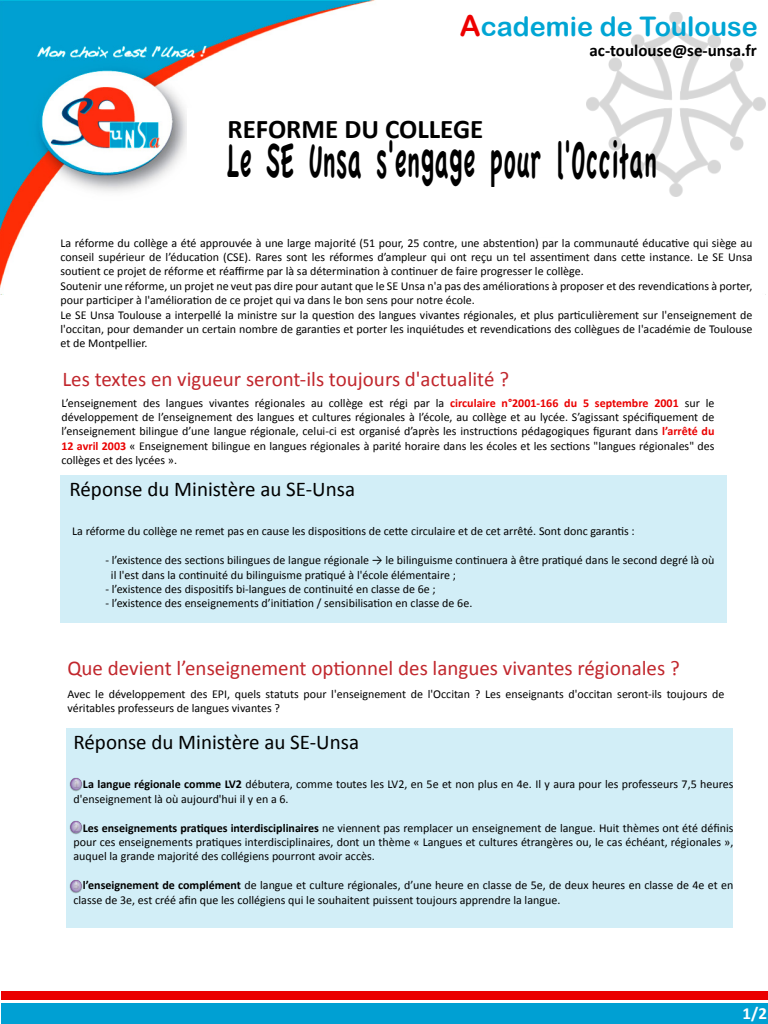
<style>
.page{position:relative;width:768px;height:1024px;background:#fff}
.page>*{position:absolute;margin:0;border:0;box-sizing:border-box;transform-origin:0 0}
.t1{font:53.8px "Apple Casual";color:#000;scale:.5 1}
.t2{font:27px "Arial Rounded MT Bold";color:#00a5d4}
.t3{font:700 27px "Calibri";color:#000}
.t4{font:21px "Calibri";color:#c1272d}
.t5{font:21px "Calibri";color:#000}
.t6{font:700 17px "Calibri";color:#000}
.t7{font:700 17px "Calibri";color:#fff}
.t8{font:12px/14.4px "Calibri";color:#000}
.s1{font-size:29px;color:#ed0000}
.s2{font-weight:700;color:#ea0000}
.s3{font-weight:700}
</style>
<div class="page">
<img style="left:0;top:0;width:679px;height:295px">
<img style="left:586px;top:12px;width:180px;height:184px">
<div style="left:60px;top:476px;width:668px;height:148px;background:#d2eef7"></div>
<div style="left:1px;top:1003px;width:767px;height:21px;background:#00a0d3"></div>
<div style="left:2px;top:991px;width:766px;height:9px;background:#ea0000"></div>
<div style="left:188px;top:108px;width:350px;height:206px;background:#fff"></div>
<div style="left:66px;top:728px;width:668px;height:200px;background:#d2eef7"></div>
<svg style="left:70px;top:778px;width:12px;height:13px"></svg>
<svg style="left:70px;top:821px;width:12px;height:13px"></svg>
<svg style="left:70px;top:880px;width:12px;height:13px"></svg>
<div style="left:248px;top:188px;width:390px;height:50px;background:#fff"></div>
<p class="t2" style="left:460px;top:10px;width:299px"><span class="s1">A</span>cademie de Toulouse</p>
<p class="t6" style="left:590px;top:39px;width:169px">ac-toulouse@se-unsa.fr</p>
<p class="t3" style="left:228px;top:112px;width:257px">REFORME DU COLLEGE</p>
<p class="t1" style="left:227px;top:132px;width:863px">Le SE Unsa s'engage pour l'Occitan</p>
<p class="t8" style="left:60px;top:235px;width:694px">La réforme du collège a été approuvée à une large majorité (51 pour, 25 contre, une abstention) par la communauté éducative qui siège au conseil supérieur de l’éducation (CSE). Rares sont les réformes d’ampleur qui ont reçu un tel assentiment dans cette instance. Le SE Unsa soutient ce projet de réforme et réaffirme par là sa détermination à continuer de faire progresser le collège.<br>Soutenir une réforme, un projet ne veut pas dire pour autant que le SE Unsa n'a pas des améliorations à proposer et des revendications à porter, pour participer à l'amélioration de ce projet qui va dans le bon sens pour notre école.<br>Le SE Unsa Toulouse a interpellé la ministre sur la question des langues vivantes régionales, et plus particulièrement sur l'enseignement de l'occitan, pour demander un certain nombre de garanties et porter les inquiétudes et revendications des collègues de l'académie de Toulouse et de Montpellier.</p>
<p class="t4" style="left:62px;top:365px;width:448px">Les textes en vigueur seront-ils toujours d'actualité ?</p>
<p class="t8" style="left:61px;top:395px;width:655px;text-align:justify">L’enseignement des langues vivantes régionales au collège est régi par la <span class="s2">circulaire n°2001-166 du 5 septembre 2001</span> sur le développement de l’enseignement des langues et cultures régionales à l’école, au collège et au lycée. S’agissant spécifiquement de l’enseignement bilingue d’une langue régionale, celui-ci est organisé d’après les instructions pédagogiques figurant dans <span class="s2">l’arrêté du 12 avril 2003</span> « Enseignement bilingue en langues régionales à parité horaire dans les écoles et les sections "langues régionales" des collèges et des lycées ».</p>
<p class="t5" style="left:69px;top:475px;width:287px">Réponse du Ministère au SE-Unsa</p>
<p class="t8" style="left:72px;top:524px;width:564px">La réforme du collège ne remet pas en cause les dispositions de cette circulaire et de cet arrêté. Sont donc garantis :</p>
<p class="t8" style="left:111px;top:553px;width:605px;text-indent:-5px">- l’existence des sections bilingues de langue régionale → le bilinguisme continuera à être pratiqué dans le second degré là où il l'est dans la continuité du bilinguisme pratiqué à l'école élémentaire ;</p>
<p class="t8" style="left:106px;top:582px;width:332px">- l’existence des dispositifs bi-langues de continuité en classe de 6e ;</p>
<p class="t8" style="left:106px;top:596px;width:368px">- l’existence des enseignements d’initiation / sensibilisation en classe de 6e.</p>
<p class="t4" style="left:68px;top:654px;width:614px">Que devient l’enseignement optionnel des langues vivantes régionales ?</p>
<p class="t8" style="left:68px;top:686px;width:658px">Avec le développement des EPI, quels statuts pour l'enseignement de l'Occitan ? Les enseignants d'occitan seront-ils toujours de véritables professeurs de langues vivantes ?</p>
<p class="t5" style="left:74px;top:728px;width:287px">Réponse du Ministère au SE-Unsa</p>
<p class="t8" style="left:74px;top:777px;width:661px">1 <span class="s3">La langue régionale comme LV2</span> débutera, comme toutes les LV2, en 5e et non plus en 4e. Il y aura pour les professeurs 7,5 heures d'enseignement là où aujourd'hui il y en a 6.</p>
<p class="t8" style="left:74px;top:820px;width:661px;text-align:justify">2 <span class="s3">Les enseignements pratiques interdisciplinaires</span> ne viennent pas remplacer un enseignement de langue. Huit thèmes ont été définis pour ces enseignements pratiques interdisciplinaires, dont un thème « Langues et cultures étrangères ou, le cas échéant, régionales », auquel la grande majorité des collégiens pourront avoir accès.</p>
<p class="t8" style="left:74px;top:878px;width:661px">3 <span class="s3">l’enseignement de complément</span> de langue et culture régionales, d’une heure en classe de 5e, de deux heures en classe de 4e et en classe de 3e, est créé afin que les collégiens qui le souhaitent puissent toujours apprendre la langue.</p>
<p class="t7" style="left:742px;top:1003px;width:26px">1/2</p>
</div>
